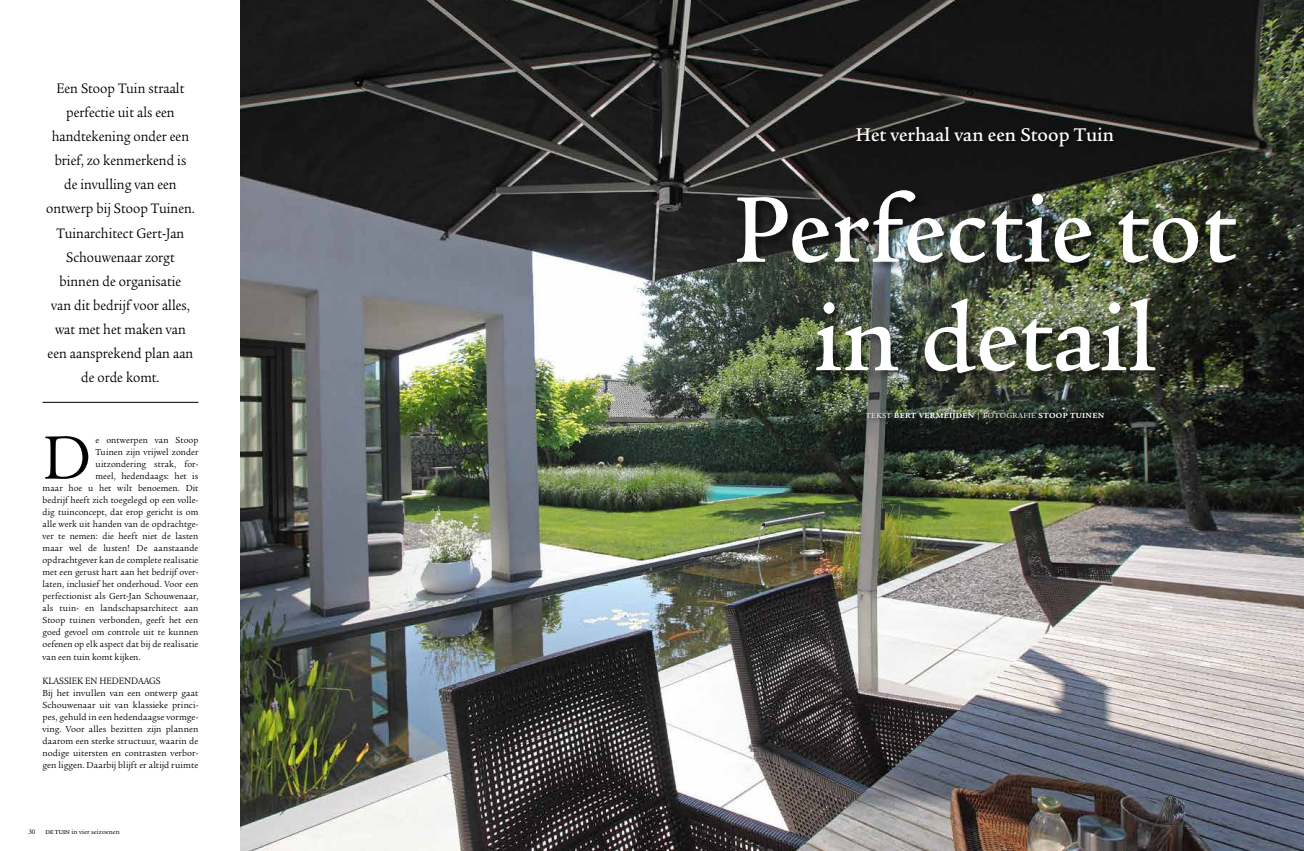
<style>
.page{position:relative;width:1304px;height:851px;background:#fff}
.page>*{position:absolute;margin:0;border:0;box-sizing:border-box;transform-origin:0 0}
.t1{font:500 101px/108.5px "Legacy Serif Std";color:#fff;text-align:center;scale:.95 1}
.t2{font:66.3px "Legacy Serif Std";color:#000;scale:.95 1}
.t3{font:500 20px "Legacy Serif Std";color:#fff;scale:.95 1}
.t4{font:15px/24.1px "Legacy Serif Std";color:#000;text-align:center;scale:.9 1}
.t5{font:10px "Legacy Serif Std";color:#000;scale:.9 1}
.t6{font:9.5px "Legacy Serif Std";letter-spacing:.01em;color:#000;scale:.95 1}
.t7{font:9.5px/12px "Legacy Serif Std";letter-spacing:.01em;color:#000;text-align:justify}
.t8{font:700 8px "Legacy Serif Std";letter-spacing:.04em;color:#fff}
.t9{font:7px "Legacy Serif Std";color:#000}
.s1{font-weight:500;font-size:6px}
.s2{font-weight:400}
</style>
<div class="page">
<hr style="left:43px;top:402px;width:155px;height:1px;background:#000">
<img style="left:241px;top:0;width:1063px;height:850px">
<div style="left:855px;top:125px;width:263px;height:26px;background:#121212"></div>
<div style="left:864px;top:411px;width:244px;height:13px;background:#000;opacity:.5"></div>
<div style="left:735px;top:189px;width:512px;height:195px;background:#000;opacity:.5"></div>
<p class="t4" style="left:46px;top:76px;width:167px">Een Stoop Tuin straalt perfectie uit als een handtekening onder een brief, zo kenmerkend is<br>de invulling van een ontwerp bij Stoop Tuinen.<br>Tuinarchitect Gert-Jan<br>Schouwenaar zorgt binnen de organisatie<br>van dit bedrijf voor alles, wat met het maken van een aansprekend plan aan de orde komt.</p>
<h2 class="t2" style="left:43px;top:420px;width:53px">D</h2>
<p class="t6" style="left:96px;top:434px;width:110px">e ontwerpen van Stoop</p>
<p class="t6" style="left:96px;top:446px;width:110px">Tuinen zijn vrijwel zonder</p>
<p class="t6" style="left:96px;top:458px;width:110px">uitzondering strak, for-</p>
<p class="t6" style="left:96px;top:470px;width:110px">meel, hedendaags: het is</p>
<p class="t6" style="left:43px;top:482px;width:166px">maar hoe u het wilt benoemen. Dit</p>
<p class="t6" style="left:43px;top:494px;width:166px">bedrijf heeft zich toegelegd op een volle-</p>
<p class="t6" style="left:43px;top:506px;width:166px">dig tuinconcept, dat erop gericht is om</p>
<p class="t6" style="left:43px;top:518px;width:166px">alle werk uit handen van de opdrachtge-</p>
<p class="t6" style="left:43px;top:530px;width:166px">ver te nemen: die heeft niet de lasten</p>
<p class="t6" style="left:43px;top:542px;width:166px">maar wel de lusten! De aanstaande</p>
<p class="t6" style="left:43px;top:554px;width:166px">opdrachtgever kan de complete realisatie</p>
<p class="t6" style="left:43px;top:566px;width:166px">met een gerust hart aan het bedrijf over-</p>
<p class="t6" style="left:43px;top:578px;width:166px">laten, inclusief het onderhoud. Voor een</p>
<p class="t6" style="left:43px;top:590px;width:166px">perfectionist als Gert-Jan Schouwenaar,</p>
<p class="t6" style="left:43px;top:603px;width:166px">als tuin- en landschapsarchitect aan</p>
<p class="t6" style="left:43px;top:615px;width:166px">Stoop tuinen verbonden, geeft het een</p>
<p class="t6" style="left:43px;top:627px;width:166px">goed gevoel om controle uit te kunnen</p>
<p class="t6" style="left:43px;top:639px;width:166px">oefenen op elk aspect dat bij de realisatie</p>
<p class="t6" style="left:43px;top:651px;width:105px">van een tuin komt kijken.</p>
<p class="t5" style="left:43px;top:674px;width:133px">KLASSIEK EN HEDENDAAGS</p>
<p class="t7" style="left:43px;top:686px;width:157px">Bij het invullen van een ontwerp gaat Schouwenaar uit van klassieke princi&shy;pes, gehuld in een hedendaagse vormge&shy;ving. Voor alles bezitten zijn plannen daarom een sterke structuur, waarin de nodige uitersten en contrasten verbor&shy;gen liggen. Daarbij blijft er altijd ruimte</p>
<p class="t9" style="left:28px;top:827px;width:9px">30</p>
<p class="t9" style="left:45px;top:827px;width:76px"><span class="s1">DE TUIN</span> in vier seizoenen</p>
<h3 class="t3" style="left:856px;top:123px;width:273px">Het verhaal van een Stoop Tuin</h3>
<h1 class="t1" style="left:734px;top:176px;width:530px">Perfectie tot in detail</h1>
<p class="t8" style="left:866px;top:411px;width:240px"><span class="s2">TEKST</span> BERT VERMEIJDEN <span class="s2">| FOTOGRAFIE</span> STOOP TUINEN</p>
</div>
